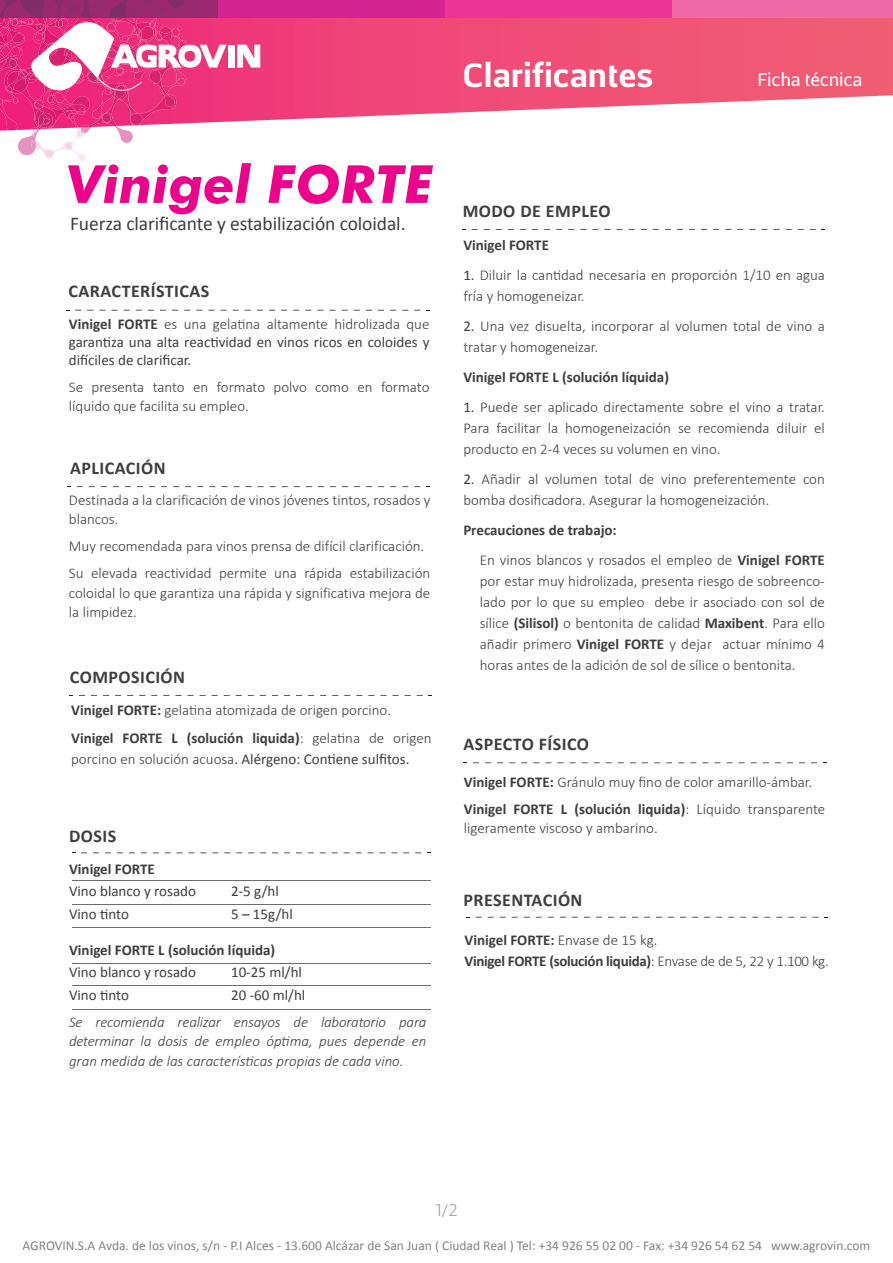
<style>
.page{position:relative;width:893px;height:1263px;background:#fff}
.page>*{position:absolute;margin:0;border:0;box-sizing:border-box;transform-origin:0 0}
.t1{font:italic 700 52.5px "Futura BT";color:#ed028c}
.t2{font:700 33px "Centuma";letter-spacing:.01em;color:#fff}
.t3{font:19.5px "Calibri";letter-spacing:-.005em;color:#3e3e3f}
.t4{font:700 18px "Calibri";letter-spacing:.025em;color:#3e3e3f}
.t5{font:18px "Centuma";letter-spacing:-.01em;color:#fff}
.t6{font:300 16.5px "Centuma";color:#939598}
.t7{font:300 15px/21px "Calibri";color:#3e3e3f}
.t8{font:15px/18px "Calibri";color:#3e3e3f;text-align:justify}
.t9{font:700 15px/30px "Calibri";color:#3e3e3f}
.t10{font:italic 300 15px/19.5px "Calibri";color:#3e3e3f;text-align:justify}
.t11{font:700 15px/21px "Calibri";letter-spacing:-.02em;color:#3e3e3f}
.t12{font:13.5px "Calibri";color:#808285}
.s1{font-weight:700}
.s2{font-weight:300}
.s3{font-weight:400}
</style>
<div class="page">
<svg style="left:226px;top:18px;width:667px;height:104px;background:#f16488"></svg>
<div style="left:218px;top:0;width:227px;height:18px;background:#d32491"></div>
<div style="left:445px;top:0;width:227px;height:18px;background:#ed3596"></div>
<div style="left:672px;top:0;width:221px;height:18px;background:#f16aa8"></div>
<hr style="left:72px;top:880px;width:358px;height:1px;background:#6c6d70">
<hr style="left:72px;top:904px;width:358px;height:1px;background:#6c6d70">
<hr style="left:72px;top:927px;width:358px;height:1px;background:#6c6d70">
<hr style="left:72px;top:963px;width:358px;height:1px;background:#6c6d70">
<hr style="left:72px;top:985px;width:358px;height:1px;background:#6c6d70">
<hr style="left:72px;top:1009px;width:358px;height:1px;background:#6c6d70">
<svg style="left:237px;top:45px;width:23px;height:23px"></svg>
<div style="left:229px;top:45px;width:6px;height:23px;background:#fff"></div>
<svg style="left:0;top:0;width:226px;height:161px"></svg>
<h1 class="t1" style="left:68px;top:152px;width:367px">Vinigel FORTE</h1>
<h3 class="t3" style="left:70px;top:211px;width:337px">Fuerza clarificante y estabilización coloidal.</h3>
<p class="t4" style="left:69px;top:280px;width:142px">CARACTERÍSTICAS</p>
<p class="t8" style="left:69px;top:315px;width:362px"><span class="s1">Vinigel FORTE</span> <span class="s2">es una gelatina altamente hidrolizada que </span>garantiza una alta reactividad en vinos ricos en coloides y difíciles de clarificar.</p>
<p class="t7" style="left:69px;top:378px;width:362px;line-height:18px">Se presenta tanto en formato polvo como en formato líquido que facilita su empleo.</p>
<p class="t4" style="left:70px;top:457px;width:97px">APLICACIÓN</p>
<p class="t7" style="left:69px;top:490px;width:363px;line-height:19.5px">Destinada a la clarificación de vinos jóvenes tintos, rosados y blancos.</p>
<p class="t7" style="left:69px;top:532px;width:363px;line-height:27px">Muy recomendada para vinos prensa de difícil clarificación.<br>Su elevada reactividad permite una rápida estabilización</p>
<p class="t7" style="left:69px;top:583px;width:363px;line-height:19.5px">coloidal lo que garantiza una rápida y significativa mejora de la limpidez.</p>
<p class="t4" style="left:70px;top:665px;width:117px">COMPOSICIÓN</p>
<p class="t7" style="left:71px;top:695px;width:362px;line-height:28.5px"><span class="s1">Vinigel FORTE:</span> gelatina atomizada de origen porcino.<br><span class="s1">Vinigel FORTE L (solución liquida)</span>: gelatina de origen</p>
<p class="t8" style="left:71px;top:749px;width:340px"><span class="s2">porcino en solución acuosa</span>. Alérgeno: Contiene sulfitos.</p>
<p class="t4" style="left:69px;top:824px;width:49px">DOSIS</p>
<p class="t9" style="left:69px;top:853px;width:87px">Vinigel FORTE</p>
<p class="t8" style="left:69px;top:881px;width:128px">Vino blanco y rosado</p>
<p class="t8" style="left:231px;top:881px;width:49px">2-5 g/hl</p>
<p class="t8" style="left:69px;top:904px;width:62px">Vino tinto</p>
<p class="t8" style="left:231px;top:904px;width:63px">5 – 15g/hl</p>
<p class="t9" style="left:69px;top:934px;width:208px">Vinigel FORTE L (solución líquida)</p>
<p class="t8" style="left:69px;top:962px;width:128px">Vino blanco y rosado</p>
<p class="t8" style="left:231px;top:962px;width:72px">10-25 ml/hl</p>
<p class="t8" style="left:69px;top:985px;width:62px">Vino tinto</p>
<p class="t8" style="left:231px;top:985px;width:76px">20 -60 ml/hl</p>
<p class="t10" style="left:69px;top:1012px;width:359px">Se recomienda realizar ensayos de laboratorio para determinar la dosis de empleo óptima, pues depende en gran medida de las características propias de cada vino.</p>
<h2 class="t2" style="left:463px;top:52px;width:192px">Clarificantes</h2>
<p class="t5" style="left:757px;top:67px;width:107px">Ficha técnica</p>
<p class="t4" style="left:463px;top:199px;width:149px">MODO DE EMPLEO</p>
<p class="t9" style="left:463px;top:229px;width:87px">Vinigel FORTE</p>
<p class="t7" style="left:463px;top:265px;width:363px"><span class="s3">1.</span> Diluir la cantidad necesaria en proporción 1/10 en agua fría y homogeneizar.</p>
<p class="t7" style="left:463px;top:316px;width:363px"><span class="s3">2.</span> Una vez disuelta, incorporar al volumen total de vino a tratar y homogeneizar.</p>
<p class="t9" style="left:463px;top:361px;width:207px">Vinigel FORTE L (solución líquida)</p>
<p class="t7" style="left:463px;top:397px;width:363px;text-align:justify"><span class="s3">1.</span> Puede ser aplicado directamente sobre el vino a tratar.<br>Para facilitar la homogeneización se recomienda diluir el producto en 2-4 veces su volumen en vino.</p>
<p class="t7" style="left:463px;top:469px;width:363px"><span class="s3">2.</span> Añadir al volumen total de vino preferentemente con bomba dosificadora. Asegurar la homogeneización.</p>
<p class="t9" style="left:480px;top:514px;width:347px;text-indent:-16px">Precauciones de trabajo:<br><span class="s2">En vinos blancos y rosados el empleo de</span> Vinigel FORTE</p>
<p class="t7" style="left:480px;top:571px;width:347px;text-align:justify">por estar muy hidrolizada, presenta riesgo de sobreenco&shy;lado por lo que su empleo debe ir asociado con sol de sílice <span class="s1">(Silisol)</span> o bentonita de calidad <span class="s1">Maxibent</span>. Para ello añadir primero <span class="s1">Vinigel FORTE</span> y dejar actuar mínimo 4 horas antes de la adición de sol de sílice o bentonita.</p>
<p class="t4" style="left:463px;top:733px;width:127px">ASPECTO FÍSICO</p>
<p class="t7" style="left:464px;top:768px;width:363px;line-height:27px"><span class="s1">Vinigel FORTE:</span> Gránulo muy fino de color amarillo-ámbar.<br><span class="s1">Vinigel FORTE L (solución liquida)</span>: Líquido transparente</p>
<p class="t7" style="left:464px;top:817px;width:195px">ligeramente viscoso y ambarino.</p>
<p class="t4" style="left:463px;top:889px;width:120px">PRESENTACIÓN</p>
<p class="t11" style="left:465px;top:929px;width:366px">Vinigel FORTE: <span class="s2">Envase de 15 kg.<br></span>Vinigel FORTE (solución liquida)<span class="s2">: Envase de de 5, 22 y 1.100 kg.</span></p>
<p class="t6" style="left:435px;top:1198px;width:24px">1/2</p>
<p class="t12" style="left:23px;top:1237px;width:849px">AGROVIN.S.A Avda. de los vinos, s/n - P.I Alces - 13.600 Alcázar de San Juan ( Ciudad Real ) Tel: +34 926 55 02 00 - Fax: +34 926 54 62 54 www.agrovin.com</p>
</div>
